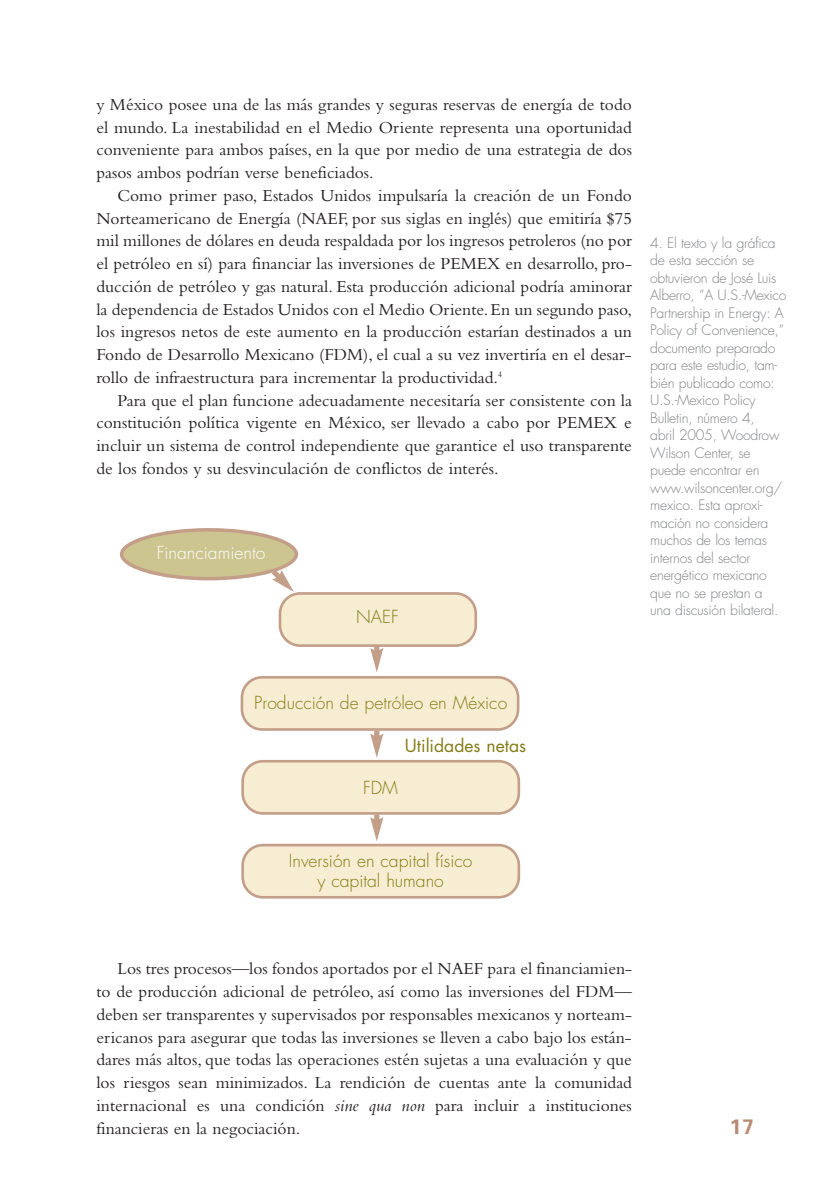
<style>
.page{position:relative;width:819px;height:1197px;background:#fff}
.page>*{position:absolute;margin:0;border:0;box-sizing:border-box;transform-origin:0 0}
.t1{font:700 21px "Univers";color:#b88b73}
.t2{font:17.5px/22.8px "Bembo";color:#231f20;text-align:justify}
.t3{font:300 17.5px/19.2px "Futura";color:#847b15;text-align:center}
.t4{font:17.5px "Futura";color:#847b15}
.t5{font:300 17.5px "Futura";color:#fff}
.t6{font:300 14px/17.5px "Futura";letter-spacing:-.02em;color:#808285}
.s1{font-style:italic}
</style>
<div class="page">
<svg style="left:120px;top:528px;width:400px;height:371px"></svg>
<p class="t2" style="left:96px;top:93px;width:537px">y México posee una de las más grandes y seguras reservas de energía de todo el mundo. La inestabilidad en el Medio Oriente representa una oportunidad conveniente para ambos países, en la que por medio de una estrategia de dos pasos ambos podrían verse beneficiados.</p>
<p class="t2" style="left:96px;top:184px;width:537px;text-indent:21px">Como primer paso, Estados Unidos impulsaría la creación de un Fondo Norteamericano de Energía (NAEF, por sus siglas en inglés) que emitiría $75 mil millones de dólares en deuda respaldada por los ingresos petroleros (no por el petróleo en sí) para financiar las inversiones de PEMEX en desarrollo, pro&shy;ducción de petróleo y gas natural. Esta producción adicional podría aminorar la dependencia de Estados Unidos con el Medio Oriente.En un segundo paso, los ingresos netos de este aumento en la producción estarían destinados a un Fondo de Desarrollo Mexicano (FDM), el cual a su vez invertiría en el desar&shy;rollo de infraestructura para incrementar la productividad.<sup>4</sup></p>
<p class="t2" style="left:96px;top:388px;width:537px;text-indent:21px">Para que el plan funcione adecuadamente necesitaría ser consistente con la constitución política vigente en México, ser llevado a cabo por PEMEX e incluir un sistema de control independiente que garantice el uso transparente de los fondos y su desvinculación de conflictos de interés.</p>
<p class="t5" style="left:157px;top:542px;width:110px">Financiamiento</p>
<p class="t3" style="left:356px;top:608px;width:44px">NAEF</p>
<p class="t6" style="left:650px;top:234px;width:138px">4. El texto y la gráfica de esta sección se obtuvieron de José Luis<br>Alberro, “A U.S.-Mexico<br>Partnership in Energy: A<br>Policy of Convenience,” documento preparado para este estudio, tam&shy;bién publicado como:<br>U.S.-Mexico Policy<br>Bulletin, número 4,<br>abril 2005, Woodrow<br>Wilson Center, se puede encontrar en www.wilsoncenter.org/ mexico. Esta aproxi&shy;mación no considera muchos de los temas internos del sector energético mexicano que no se prestan a una discusión bilateral.</p>
<p class="t3" style="left:254px;top:693px;width:254px">Producción de petróleo en México</p>
<p class="t4" style="left:405px;top:733px;width:123px">Utilidades netas</p>
<p class="t3" style="left:363px;top:778px;width:36px">FDM</p>
<p class="t3" style="left:289px;top:852px;width:185px">Inversión en capital físico y capital humano</p>
<p class="t2" style="left:96px;top:957px;width:537px;text-indent:21px">Los tres procesos—los fondos aportados por el NAEF para el financiamien&shy;to de producción adicional de petróleo, así como las inversiones del FDM— deben ser transparentes y supervisados por responsables mexicanos y norteam&shy;ericanos para asegurar que todas las inversiones se lleven a cabo bajo los están&shy;dares más altos, que todas las operaciones estén sujetas a una evaluación y que los riesgos sean minimizados. La rendición de cuentas ante la comunidad internacional es una condición <span class="s1">sine qua non</span> para incluir a instituciones financieras en la negociación.</p>
<p class="t1" style="left:730px;top:1113px;width:26px">17</p>
</div>
